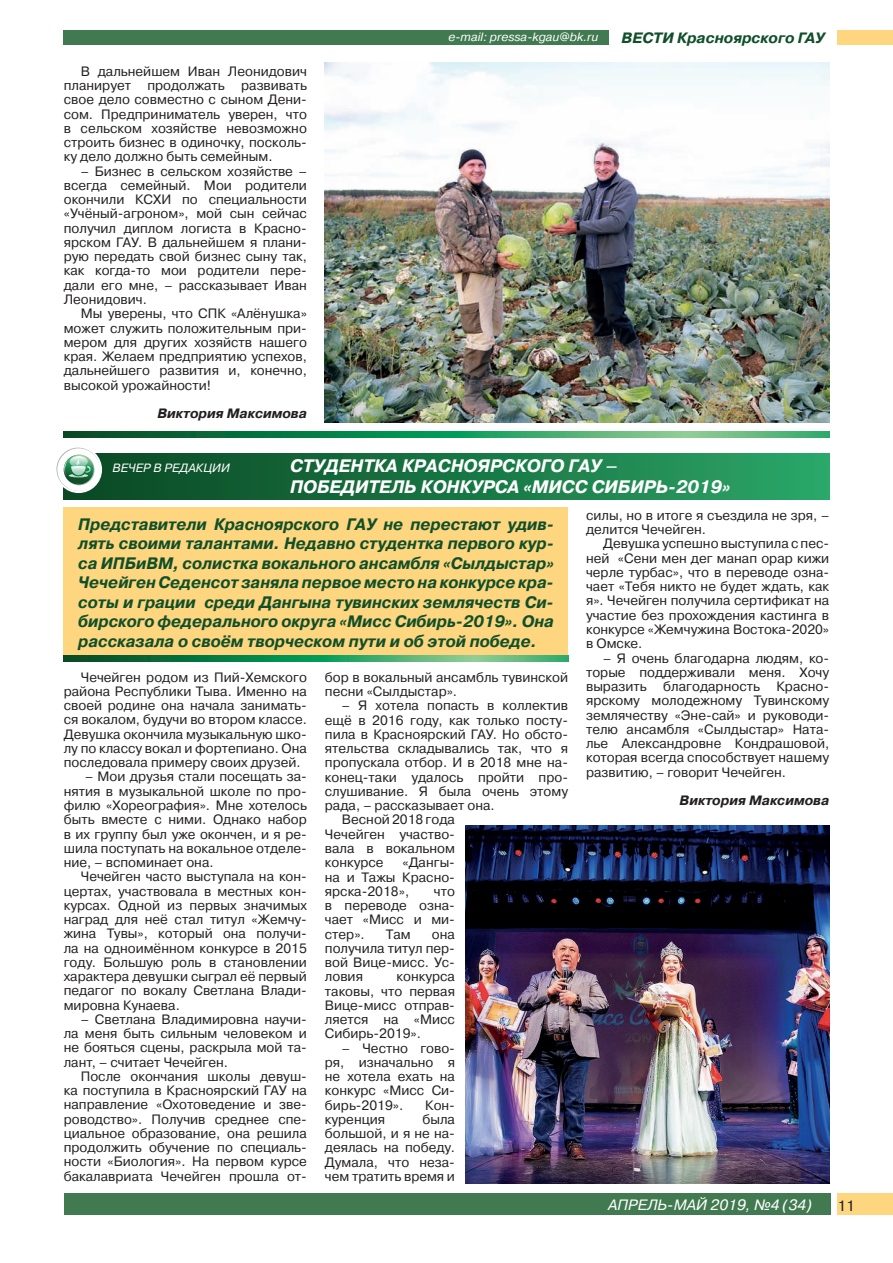
<style>
.page{position:relative;width:893px;height:1263px;background:#fff}
.page>*{position:absolute;margin:0;border:0;box-sizing:border-box;transform-origin:0 0}
.t1{font:italic 700 18px/21px "Pragmatica WINC";color:#fff}
.t2{font:italic 700 16.5px/19.5px "Pragmatica WINC";color:#104f29;text-align:justify}
.t3{font:italic 15px "Pragmatica C";color:#fff}
.t4{font:italic 700 15px "Pragmatica C";color:#104f29}
.t5{font:15px "Pragmatica WINC";color:#231f20}
.t6{font:13.5px/14.2px "Pragmatica WINC";color:#231f20;text-align:justify}
.t7{font:italic 700 13.5px "Pragmatica WINC";color:#231f20}
.t8{font:italic 12px "Pragmatica C";color:#fff}
</style>
<div class="page">
<div style="left:64px;top:1194px;width:766px;height:21px;background:#417a50"></div>
<div style="left:838px;top:1194px;width:55px;height:21px;background:#fed67f"></div>
<div style="left:64px;top:30px;width:545px;height:15px;background:#417a50"></div>
<div style="left:838px;top:30px;width:55px;height:15px;background:#fed67f"></div>
<img style="left:325px;top:63px;width:504px;height:359px">
<svg style="left:64px;top:432px;width:765px;height:6px;background:#2c945b"></svg>
<div style="left:64px;top:453px;width:765px;height:46px;background:linear-gradient(to right,#084622,#2aa567)"></div>
<svg style="left:55px;top:446px;width:47px;height:47px"></svg>
<svg style="left:56px;top:448px;width:44px;height:43px"></svg>
<div style="left:64px;top:507px;width:504px;height:150px;background:#fed67f"></div>
<svg style="left:64px;top:656px;width:504px;height:6px;background:#2c945b"></svg>
<img style="left:465px;top:825px;width:364px;height:358px">
<p class="t6" style="left:64px;top:64px;width:245px;text-indent:17px">В дальнейшем Иван Леонидович планирует продолжать развивать свое дело совместно с сыном Дени&shy;сом. Предприниматель уверен, что в сельском хозяйстве невозможно строить бизнес в одиночку, посколь&shy;ку дело должно быть семейным.</p>
<p class="t6" style="left:64px;top:164px;width:245px;text-indent:17px">– Бизнес в сельском хозяйстве – всегда семейный. Мои родители окончили КСХИ по специальности «Учёный-агроном», мой сын сейчас получил диплом логиста в Красно&shy;ярском ГАУ. В дальнейшем я плани&shy;рую передать свой бизнес сыну так, как когда-то мои родители пере&shy;дали его мне, – рассказывает Иван Леонидович.</p>
<p class="t6" style="left:64px;top:307px;width:245px;text-indent:17px">Мы уверены, что СПК «Алёнушка» может служить положительным при&shy;мером для других хозяйств нашего края. Желаем предприятию успехов, дальнейшего развития и, конечно, высокой урожайности!</p>
<p class="t7" style="left:157px;top:406px;width:151px">Виктория Максимова</p>
<p class="t8" style="left:449px;top:31px;width:151px">e-mail: pressa-kgau@bk.ru</p>
<p class="t4" style="left:622px;top:29px;width:205px">ВЕСТИ Красноярского ГАУ</p>
<p class="t8" style="left:112px;top:461px;width:119px">ВЕЧЕР В РЕДАКЦИИ</p>
<h1 class="t1" style="left:290px;top:456px;width:442px">СТУДЕНТКА КРАСНОЯРСКОГО ГАУ –<br>ПОБЕДИТЕЛЬ КОНКУРСА «МИСС СИБИРЬ-2019»</h1>
<p class="t2" style="left:78px;top:514px;width:477px">Представители Красноярского ГАУ не перестают удив&shy;лять своими талантами. Недавно студентка первого кур&shy;са ИПБиВМ, солистка вокального ансамбля «Сылдыстар» Чечейген Седенсот заняла первое место на конкурсе кра&shy;соты и грации среди Дангына тувинских землячеств Си&shy;бирского федерального округа «Мисс Сибирь-2019». Она рассказала о своём творческом пути и об этой победе.</p>
<p class="t6" style="left:64px;top:670px;width:245px;text-indent:17px">Чечейген родом из Пий-Хемского района Республики Тыва. Именно на своей родине она начала занимать&shy;ся вокалом, будучи во втором классе.<br>Девушка окончила музыкальную шко&shy;лу по классу вокал и фортепиано. Она последовала примеру своих друзей.</p>
<p class="t6" style="left:64px;top:770px;width:245px;text-indent:21px">– Мои друзья стали посещать за&shy;нятия в музыкальной школе по про&shy;филю «Хореография». Мне хотелось быть вместе с ними. Однако набор в их группу был уже окончен, и я ре&shy;шила поступать на вокальное отделе&shy;ние, – вспоминает она.</p>
<p class="t6" style="left:64px;top:869px;width:245px;text-indent:17px">Чечейген часто выступала на кон&shy;цертах, участвовала в местных кон&shy;курсах. Одной из первых значимых наград для неё стал титул «Жемчу&shy;жина Тувы», который она получи&shy;ла на одноимённом конкурсе в 2015 году. Большую роль в становлении характера девушки сыграл её первый педагог по вокалу Светлана Влади&shy;мировна Кунаева.</p>
<p class="t6" style="left:64px;top:1012px;width:245px;text-indent:17px">– Светлана Владимировна научи&shy;ла меня быть сильным человеком и не бояться сцены, раскрыла мой та&shy;лант, – считает Чечейген.</p>
<p class="t6" style="left:64px;top:1069px;width:245px;text-indent:17px">После окончания школы девуш&shy;ка поступила в Красноярский ГАУ на направление «Охотоведение и зве&shy;роводство». Получив среднее спе&shy;циальное образование, она решила продолжить обучение по специаль&shy;ности «Биология». На первом курсе бакалавриата Чечейген прошла от-</p>
<p class="t6" style="left:325px;top:670px;width:245px">бор в вокальный ансамбль тувинской песни «Сылдыстар».</p>
<p class="t6" style="left:342px;top:699px;width:228px">– Я хотела попасть в коллектив</p>
<p class="t6" style="left:325px;top:713px;width:245px">ещё в 2016 году, как только посту-</p>
<p class="t6" style="left:325px;top:727px;width:245px">пила в Красноярский ГАУ. Но обсто-</p>
<p class="t6" style="left:325px;top:741px;width:245px">ятельства складывались так, что я</p>
<p class="t6" style="left:325px;top:756px;width:245px">пропускала отбор. И в 2018 мне на-</p>
<p class="t6" style="left:325px;top:770px;width:245px">конец-таки удалось пройти про-</p>
<p class="t6" style="left:325px;top:784px;width:245px">слушивание. Я была очень этому</p>
<p class="t6" style="left:325px;top:798px;width:171px">рада, – рассказывает она.</p>
<p class="t6" style="left:342px;top:813px;width:115px">Весной 2018 года</p>
<p class="t6" style="left:325px;top:827px;width:132px">Чечейген участво-</p>
<p class="t6" style="left:325px;top:841px;width:132px">вала в вокальном</p>
<p class="t6" style="left:325px;top:855px;width:60px">конкурсе</p>
<p class="t6" style="left:325px;top:855px;width:132px;text-indent:78px">«Дангы&shy;на и Тажы Красно&shy;ярска-2018»,</p>
<p class="t6" style="left:325px;top:884px;width:132px;text-indent:109px">что в переводе озна&shy;чает «Мисс и ми&shy;стер».</p>
<p class="t6" style="left:386px;top:927px;width:26px">Там</p>
<p class="t6" style="left:325px;top:927px;width:132px;text-indent:107px">она получила титул пер&shy;вой Вице-мисс. Ус&shy;ловия</p>
<p class="t6" style="left:325px;top:969px;width:132px;text-indent:72px">конкурса таковы, что первая Вице-мисс отправ&shy;ляется на «Мисс Сибирь-2019».</p>
<p class="t6" style="left:325px;top:1041px;width:132px;text-indent:17px">– Честно гово&shy;ря, изначально я не хотела ехать на конкурс «Мисс Си&shy;бирь-2019».</p>
<p class="t6" style="left:425px;top:1098px;width:31px">Кон-</p>
<p class="t6" style="left:325px;top:1112px;width:132px;text-indent:97px">была большой, и я не на&shy;деялась на победу.<br>Думала, что неза&shy;чем тратить время и</p>
<p class="t6" style="left:325px;top:1112px;width:62px">куренция</p>
<p class="t6" style="left:586px;top:508px;width:245px">силы, но в итоге я съездила не зря, – делится Чечейген.</p>
<p class="t6" style="left:586px;top:537px;width:245px;text-indent:17px">Девушка успешно выступила с пес&shy;ней «Сени мен дег манап орар кижи черле турбас», что в переводе озна&shy;чает «Тебя никто не будет ждать, как я». Чечейген получила сертификат на участие без прохождения кастинга в конкурсе «Жемчужина Востока-2020» в Омске.</p>
<p class="t6" style="left:586px;top:651px;width:245px;text-indent:17px">– Я очень благодарна людям, ко&shy;торые поддерживали меня. Хочу выразить благодарность Красно&shy;ярскому молодежному Тувинскому землячеству «Эне-сай» и руководи&shy;телю ансамбля «Сылдыстар» Ната&shy;лье Александровне Кондрашовой, которая всегда способствует нашему развитию, – говорит Чечейген.</p>
<p class="t7" style="left:680px;top:793px;width:151px">Виктория Максимова</p>
<p class="t3" style="left:608px;top:1196px;width:205px">АПРЕЛЬ-МАЙ 2019, №4 (34)</p>
<p class="t5" style="left:838px;top:1197px;width:19px">11</p>
</div>
